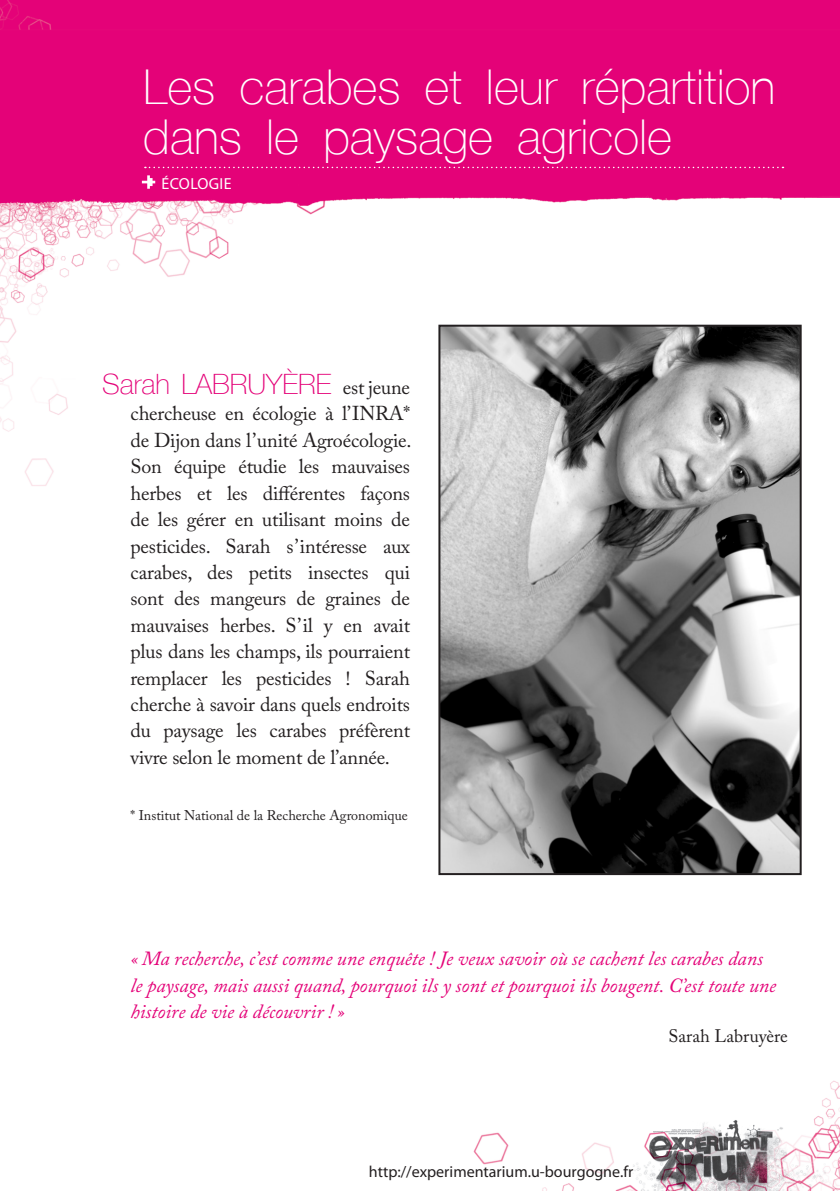
<style>
.page{position:relative;width:840px;height:1191px;background:#fff}
.page>*{position:absolute;margin:0;border:0;box-sizing:border-box;transform-origin:0 0}
.t1{font:48px/50px "Helvetica Expe";color:#fff}
.t2{font:28px "Helvetica Expe";color:#e40278}
.t3{font:20px/26.4px "Adobe Caslon Pro";letter-spacing:-.01em;color:#231f20;text-align:justify}
.t4{font:italic 20px/26.4px "Adobe Caslon Pro";color:#e40278}
.t5{font:18px "Adobe Caslon Pro";color:#231f20}
.t6{font:16px "Myriad Pro";color:#231f20}
.t7{font:16px "Myriad Pro";letter-spacing:.02em;color:#fff}
.t8{font:14px "Adobe Caslon Pro";color:#231f20}
.s1{font-family:"Adobe Caslon Pro";font-size:20px;color:#231f20}
</style>
<div class="page">
<img style="left:0;top:0;width:839px;height:1191px">
<img style="left:441px;top:328px;width:357px;height:544px">
<div style="left:438px;top:325px;width:363px;height:550px;border:2px solid #231f20"></div>
<svg style="left:142px;top:175px;width:13px;height:14px"></svg>
<svg style="left:145px;top:167px;width:638px;height:1px"></svg>
<p class="t1" style="left:143px;top:61px;width:633px">Les carabes et leur répartition dans le paysage agricole</p>
<p class="t7" style="left:161px;top:173px;width:72px">ÉCOLOGIE</p>
<p class="t2" style="left:102px;top:368px;width:309px">Sarah LABRUYÈRE <span class="s1">est jeune</span></p>
<p class="t3" style="left:130px;top:400px;width:282px">chercheuse en écologie à l’INRA* de Dijon dans l’unité Agroécologie.<br>Son équipe étudie les mauvaises herbes et les différentes façons de les gérer en utilisant moins de pesticides. Sarah s’intéresse aux carabes, des petits insectes qui sont des mangeurs de graines de mauvaises herbes. S’il y en avait plus dans les champs, ils pourraient remplacer les pesticides ! Sarah cherche à savoir dans quels endroits du paysage les carabes préfèrent vivre selon le moment de l’année.</p>
<p class="t8" style="left:130px;top:807px;width:278px">* Institut National de la Recherche Agronomique</p>
<p class="t4" style="left:130px;top:945px;width:647px">« Ma recherche, c’est comme une enquête ! Je veux savoir où se cachent les carabes dans le paysage, mais aussi quand, pourquoi ils y sont et pourquoi ils bougent. C’est toute une histoire de vie à découvrir ! »</p>
<p class="t5" style="left:668px;top:1025px;width:121px">Sarah Labruyère</p>
<p class="t6" style="left:369px;top:1161px;width:266px">http://experimentarium.u-bourgogne.fr</p>
</div>
